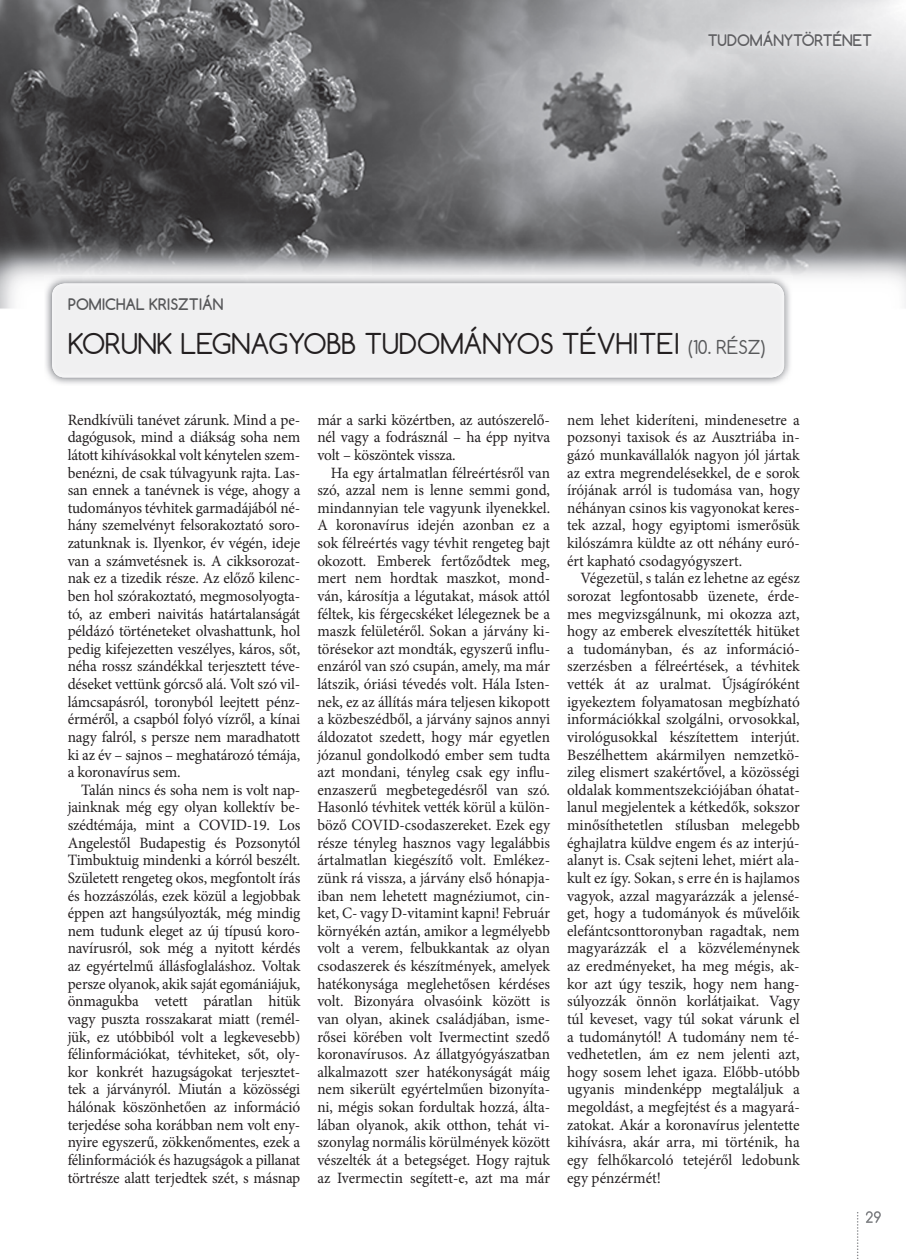
<style>
.page{position:relative;width:906px;height:1259px;background:#fff}
.page>*{position:absolute;margin:0;border:0;box-sizing:border-box;transform-origin:0 0}
.t1{font:27px "Comfortaa";color:#231f20}
.t2{font:15.75px/17.5px "Minion Pro";letter-spacing:-.01em;color:#231f20;text-align:justify}
.t3{font:15.75px/17.5px "Minion Pro";letter-spacing:-.01em;color:#231f20;text-align:justify;scale:.96 1}
.t4{font:700 15px "Comfortaa";color:#57585a}
.t5{font:700 15px "Comfortaa";color:#5f5f62}
.s1{font-size:18px;color:#57585a}
</style>
<div class="page">
<img style="left:0;top:0;width:372px;height:309px">
<img style="left:372px;top:0;width:373px;height:275px">
<img style="left:745px;top:0;width:160px;height:1256px">
<img style="left:44px;top:275px;width:748px;height:111px">
<div style="left:52px;top:283px;width:731px;height:94px;background:#f0f0f1;border-radius:13px"></div>
<svg style="left:865px;top:1210px;width:15px;height:12px"></svg>
<svg style="left:856px;top:1211px;width:2px;height:47px"></svg>
<img style="left:700px;top:23px;width:178px;height:31px">
<p class="t5" style="left:707px;top:31px;width:166px">TUDOMÁNYTÖRTÉNET</p>
<p class="t4" style="left:68px;top:295px;width:157px">POMICHAL KRISZTIÁN</p>
<h1 class="t1" style="left:68px;top:332px;width:698px">KORUNK LEGNAGYOBB TUDOMÁNYOS TÉVHITEI <span class="s1">(10. RÉSZ)</span></h1>
<p class="t2" style="left:68px;top:412px;width:234px">Rendkívüli tanévet zárunk. Mind a pe&shy;dagógusok, mind a diákság soha nem látott kihívásokkal volt kénytelen szem&shy;benézni, de csak túlvagyunk rajta. Las&shy;san ennek a tanévnek is vége, ahogy a tudományos tévhitek garmadájából né&shy;hány szemelvényt felsorakoztató soro&shy;zatunknak is. Ilyenkor, év végén, ideje van a számvetésnek is. A cikksorozat&shy;nak ez a tizedik része. Az előző kilenc&shy;ben hol szórakoztató, megmosolyogta&shy;tó, az emberi naivitás határtalanságát példázó történeteket olvashattunk, hol pedig kifejezetten veszélyes, káros, sőt, néha rossz szándékkal terjesztett téve&shy;déseket vettünk górcső alá. Volt szó vil&shy;lámcsapásról, toronyból leejtett pénz&shy;érméről, a csapból folyó vízről, a kínai nagy falról, s persze nem maradhatott ki az év – sajnos – meghatározó témája, a koronavírus sem.</p>
<p class="t2" style="left:68px;top:782px;width:234px;text-indent:14px">Talán nincs és soha nem is volt nap&shy;jainknak még egy olyan kollektív be&shy;szédtémája, mint a COVID-19. Los Angelestől Budapestig és Pozsonytól Timbuktuig mindenki a kórról beszélt.<br>Született rengeteg okos, megfontolt írás és hozzászólás, ezek közül a legjobbak éppen azt hangsúlyozták, még mindig nem tudunk eleget az új típusú koro&shy;navírusról, sok még a nyitott kérdés az egyértelmű állásfoglaláshoz. Voltak persze olyanok, akik saját egomániájuk, önmagukba vetett páratlan hitük vagy puszta rosszakarat miatt (remél&shy;jük, ez utóbbiból volt a legkevesebb) félinformációkat, tévhiteket, sőt, oly&shy;kor konkrét hazugságokat terjesztet&shy;tek a járványról. Miután a közösségi hálónak köszönhetően az információ terjedése soha korábban nem volt eny&shy;nyire egyszerű, zökkenőmentes, ezek a félinformációk és hazugságok a pillanat törtrésze alatt terjedtek szét, s másnap</p>
<p class="t2" style="left:317px;top:412px;width:234px">már a sarki közértben, az autószerelő&shy;nél vagy a fodrásznál – ha épp nyitva volt – köszöntek vissza.</p>
<p class="t3" style="left:317px;top:465px;width:244px;text-indent:14px">Ha egy ártalmatlan félreértésről van szó, azzal nem is lenne semmi gond, mindannyian tele vagyunk ilyenekkel.<br>A koronavírus idején azonban ez a sok félreértés vagy tévhit rengeteg bajt okozott. Emberek fertőződtek meg, mert nem hordtak maszkot, mond&shy;ván, károsítja a légutakat, mások attól féltek, kis férgecskéket lélegeznek be a maszk felületéről. Sokan a járvány ki&shy;törésekor azt mondták, egyszerű influ&shy;enzáról van szó csupán, amely, ma már látszik, óriási tévedés volt. Hála Isten&shy;nek, ez az állítás mára teljesen kikopott a közbeszédből, a járvány sajnos annyi áldozatot szedett, hogy már egyetlen józanul gondolkodó ember sem tudta azt mondani, tényleg csak egy influ&shy;enzaszerű megbetegedésről van szó.<br>Hasonló tévhitek vették körül a külön&shy;böző COVID-csodaszereket. Ezek egy része tényleg hasznos vagy legalábbis ártalmatlan kiegészítő volt. Emlékez&shy;zünk rá vissza, a járvány első hónapja&shy;iban nem lehetett magnéziumot, cin&shy;ket, C- vagy D-vitamint kapni! Február környékén aztán, amikor a legmélyebb volt a verem, felbukkantak az olyan csodaszerek és készítmények, amelyek hatékonysága meglehetősen kérdéses volt. Bizonyára olvasóink között is van olyan, akinek családjában, isme&shy;rősei körében volt Ivermectint szedő koronavírusos. Az állatgyógyászatban alkalmazott szer hatékonyságát máig nem sikerült egyértelműen bizonyíta&shy;ni, mégis sokan fordultak hozzá, álta&shy;lában olyanok, akik otthon, tehát vi&shy;szonylag normális körülmények között vészelték át a betegséget. Hogy rajtuk az Ivermectin segített-e, azt ma már</p>
<p class="t3" style="left:566px;top:412px;width:244px">nem lehet kideríteni, mindenesetre a pozsonyi taxisok és az Ausztriába in&shy;gázó munkavállalók nagyon jól jártak az extra megrendelésekkel, de e sorok írójának arról is tudomása van, hogy néhányan csinos kis vagyonokat keres&shy;tek azzal, hogy egyiptomi ismerősük kilószámra küldte az ott néhány euró&shy;ért kapható csodagyógyszert.</p>
<p class="t2" style="left:566px;top:570px;width:234px;text-indent:14px">Végezetül, s talán ez lehetne az egész sorozat legfontosabb üzenete, érde&shy;mes megvizsgálnunk, mi okozza azt, hogy az emberek elveszítették hitüket a tudományban, és az információ&shy;szerzésben a félreértések, a tévhitek vették át az uralmat. Újságíróként igyekeztem folyamatosan megbízható információkkal szolgálni, orvosokkal, virológusokkal készítettem interjút.<br>Beszélhettem akármilyen nemzetkö&shy;zileg elismert szakértővel, a közösségi oldalak kommentszekciójában óhatat&shy;lanul megjelentek a kétkedők, sokszor minősíthetetlen stílusban melegebb éghajlatra küldve engem és az interjú&shy;alanyt is. Csak sejteni lehet, miért ala&shy;kult ez így. Sokan, s erre én is hajlamos vagyok, azzal magyarázzák a jelensé&shy;get, hogy a tudományok és művelőik elefántcsonttoronyban ragadtak, nem magyarázzák el a közvéleménynek az eredményeket, ha meg mégis, ak&shy;kor azt úgy teszik, hogy nem hang&shy;súlyozzák önnön korlátj aikat. Vagy túl keveset, vagy túl sokat várunk el a tudománytól! A tudomány nem té&shy;vedhetetlen, ám ez nem jelenti azt, hogy sosem lehet igaza. Előbb-utóbb ugyanis mindenképp megtaláljuk a megoldást, a megfejtést és a magyará&shy;zatokat. Akár a koronavírus jelentette kihívásra, akár arra, mi történik, ha egy felhőkarcoló tetejéről ledobunk egy pénzérmét!</p>
</div>
